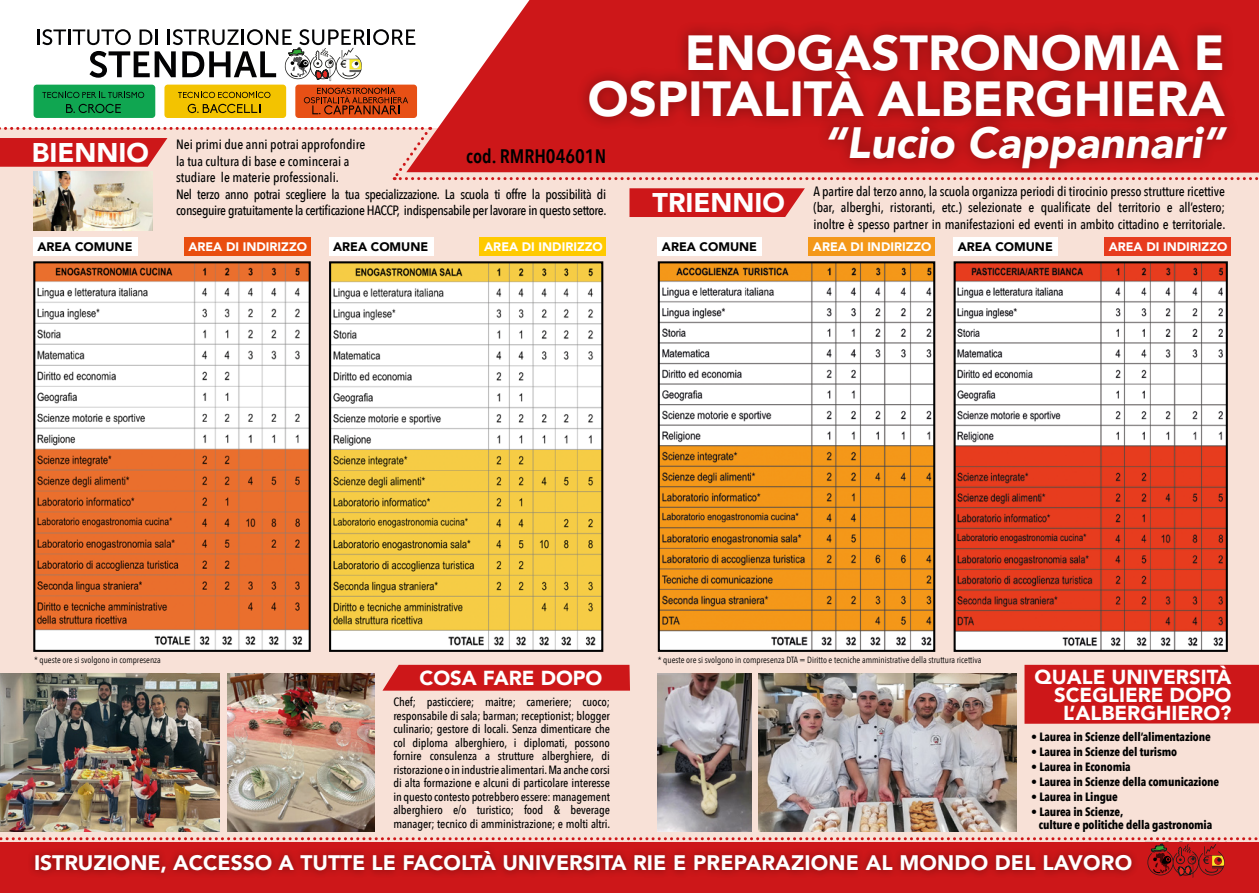
<style>
.page{position:relative;width:1259px;height:893px;background:#fff}
.page>*{position:absolute;margin:0;border:0;box-sizing:border-box;transform-origin:0 0}
.t1{font:900 49.2px/46.5px "Avenir";color:#fff;text-align:right}
.t2{font:italic 900 43.65px "Avenir";color:#fff}
.t3{font:900 27px "Avenir";color:#fff}
.t4{font:900 21px "Avenir";color:#fff}
.t5{font:900 20.25px/18px "Avenir";color:#fff;text-align:right}
.t6{font:600 19.5px "Avenir Next Condensed";color:#000}
.t7{font:500 13.5px/16.5px "Avenir Next Condensed";letter-spacing:-.03em;color:#000;text-align:justify}
.t8{font:900 12.3px "Avenir";color:#fff}
.t9{font:900 12.3px "Avenir";color:#000}
.t10{font:500 12px/13.5px "Avenir Next Condensed";letter-spacing:-.01em;color:#000;text-align:justify}
.t11{font:700 12px/13.5px "Avenir Next Condensed";letter-spacing:-.01em;color:#000}
.t12{font:9px "Avenir Next Condensed";color:#000}
</style>
<div class="page">
<div style="left:0;top:128px;width:1259px;height:765px;background:#f8e1d7"></div>
<div style="left:0;top:842px;width:1259px;height:51px;background:#cd1719"></div>
<svg style="left:406px;top:0;width:853px;height:127px;fill:#cd1719"></svg>
<div style="left:576px;top:20px;width:661px;height:111px;background:#000;opacity:.39"></div>
<div style="left:815px;top:113px;width:425px;height:68px;background:#000;opacity:.39"></div>
<div style="left:34px;top:85px;width:121px;height:33px;background:#10a651;border-radius:3px"></div>
<div style="left:164px;top:85px;width:122px;height:33px;background:#f3c300;border-radius:3px"></div>
<div style="left:295px;top:85px;width:122px;height:33px;background:#e75015;border-radius:3px"></div>
<svg style="left:42px;top:92px;width:102px;height:6px"></svg>
<svg style="left:66px;top:104px;width:55px;height:9px"></svg>
<svg style="left:178px;top:92px;width:92px;height:6px"></svg>
<svg style="left:188px;top:104px;width:72px;height:9px"></svg>
<svg style="left:304px;top:88px;width:104px;height:26px"></svg>
<svg style="left:37px;top:29px;width:378px;height:52px"></svg>
<svg style="left:0;top:127px;width:1259px;height:53px"></svg>
<svg style="left:629px;top:188px;width:176px;height:29px;background:#cf2426"></svg>
<img style="left:36px;top:264px;width:272px;height:385px">
<div style="left:33px;top:261px;width:278px;height:391px;border:2px solid #000"></div>
<div style="left:33px;top:237px;width:105px;height:18px;background:#fff"></div>
<div style="left:184px;top:237px;width:126px;height:18px;background:#e94e0f"></div>
<img style="left:661px;top:264px;width:271px;height:385px">
<div style="left:658px;top:261px;width:277px;height:391px;border:2px solid #000"></div>
<div style="left:658px;top:237px;width:104px;height:18px;background:#fff"></div>
<div style="left:808px;top:237px;width:127px;height:18px;background:#f49819"></div>
<img style="left:332px;top:264px;width:268px;height:385px">
<div style="left:329px;top:261px;width:274px;height:391px;border:2px solid #000"></div>
<div style="left:329px;top:237px;width:104px;height:18px;background:#fff"></div>
<div style="left:480px;top:237px;width:126px;height:18px;background:#ffca00"></div>
<img style="left:956px;top:264px;width:268px;height:385px">
<div style="left:953px;top:261px;width:274px;height:391px;border:2px solid #000"></div>
<div style="left:953px;top:237px;width:105px;height:18px;background:#fff"></div>
<div style="left:1104px;top:237px;width:126px;height:18px;background:#e73c1e"></div>
<img style="left:0;top:673px;width:220px;height:159px">
<img style="left:228px;top:673px;width:147px;height:159px">
<img style="left:759px;top:673px;width:257px;height:159px">
<img style="left:33px;top:172px;width:119px;height:59px">
<svg style="left:0;top:837px;width:1258px;height:40px"></svg>
<div style="left:27px;top:844px;width:1112px;height:37px;background:#000;opacity:.4"></div>
<svg style="left:382px;top:665px;width:248px;height:26px;background:#cf2022"></svg>
<div style="left:1024px;top:665px;width:235px;height:59px;background:#cd1719"></div>
<img style="left:658px;top:673px;width:93px;height:159px">
<h1 class="t1" style="left:588px;top:28px;width:638px">ENOGASTRONOMIA E<br>OSPITALITÀ ALBERGHIERA</h1>
<p class="t7" style="left:176px;top:136px;width:432px;text-align:left">Nei primi due anni potrai approfondire<br>la tua cultura di base e comincerai a<br>studiare le materie professionali.<br>Nel terzo anno potrai scegliere la tua specializzazione. La scuola ti offre la possibilità di conseguire gratuitamente la certificazione HACCP, indispensabile per lavorare in questo settore.</p>
<h3 class="t3" style="left:32px;top:130px;width:118px">BIENNIO</h3>
<h3 class="t6" style="left:466px;top:139px;width:141px">cod. RMRH04601N</h3>
<h2 class="t2" style="left:824px;top:106px;width:402px">“Lucio Cappannari”</h2>
<h3 class="t3" style="left:652px;top:180px;width:134px">TRIENNIO</h3>
<p class="t7" style="left:813px;top:183px;width:413px">A partire dal terzo anno, la scuola organizza periodi di tirocinio presso strutture ricettive (bar, alberghi, ristoranti, etc.) selezionate e qualificate del territorio e all’estero; inoltre è spesso partner in manifestazioni ed eventi in ambito cittadino e territoriale.</p>
<p class="t9" style="left:37px;top:236px;width:97px">AREA COMUNE</p>
<p class="t8" style="left:188px;top:236px;width:120px">AREA DI INDIRIZZO</p>
<p class="t9" style="left:333px;top:236px;width:97px">AREA COMUNE</p>
<p class="t8" style="left:484px;top:236px;width:120px">AREA DI INDIRIZZO</p>
<p class="t9" style="left:662px;top:236px;width:97px">AREA COMUNE</p>
<p class="t8" style="left:813px;top:236px;width:120px">AREA DI INDIRIZZO</p>
<p class="t9" style="left:957px;top:236px;width:97px">AREA COMUNE</p>
<p class="t8" style="left:1108px;top:236px;width:120px">AREA DI INDIRIZZO</p>
<p class="t12" style="left:34px;top:652px;width:128px">* queste ore si svolgono in compresenza</p>
<p class="t12" style="left:658px;top:652px;width:325px">* queste ore si svolgono in compresenza DTA = Diritto e tecniche amministrative della struttura ricettiva</p>
<h3 class="t5" style="left:419px;top:668px;width:184px">COSA FARE DOPO</h3>
<h3 class="t5" style="left:1034px;top:667px;width:198px">QUALE UNIVERSITÀ<br>SCEGLIERE DOPO<br>L’ALBERGHIERO?</h3>
<p class="t10" style="left:393px;top:695px;width:218px">Chef; pasticciere; maitre; cameriere; cuoco; responsabile di sala; barman; receptionist; blogger culinario; gestore di locali. Senza dimenticare che col diploma alberghiero, i diplomati, possono fornire consulenza a strutture alberghiere, di ristorazione o in industrie alimentari. Ma anche corsi di alta formazione e alcuni di particolare interesse in questo contesto potrebbero essere: management alberghiero e/o turistico; food &amp; beverage manager; tecnico di amministrazione; e molti altri.</p>
<p class="t11" style="left:1031px;top:730px;width:181px">• Laurea in Scienze dell’alimentazione</p>
<p class="t11" style="left:1031px;top:745px;width:147px">• Laurea in Scienze del turismo</p>
<p class="t11" style="left:1031px;top:760px;width:101px">• Laurea in Economia</p>
<p class="t11" style="left:1031px;top:775px;width:190px">• Laurea in Scienze della comunicazione</p>
<p class="t11" style="left:1031px;top:790px;width:88px">• Laurea in Lingue</p>
<p class="t11" style="left:1039px;top:805px;width:175px;text-indent:-8px">• Laurea in Scienze,<br>culture e politiche della gastronomia</p>
<h3 class="t4" style="left:34px;top:845px;width:1099px">ISTRUZIONE, ACCESSO A TUTTE LE FACOLTÀ UNIVERSITA RIE E PREPARAZIONE AL MONDO DEL LAVORO</h3>
</div>
